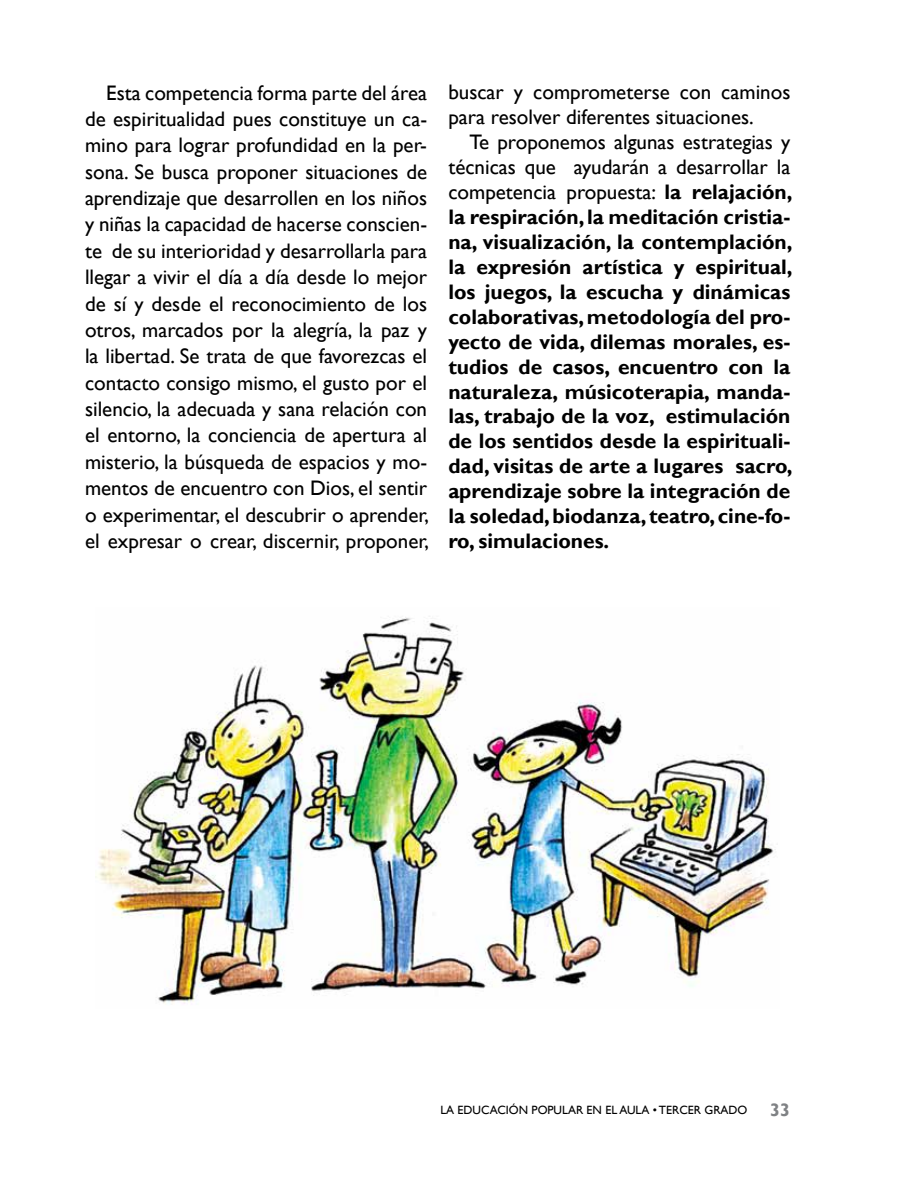
<style>
.page{position:relative;width:918px;height:1188px;background:#fff}
.page>*{position:absolute;margin:0;border:0;box-sizing:border-box;transform-origin:0 0}
.t1{font:21px/26.4px "Gill Sans";color:#000;text-align:justify}
.t2{font:700 21px/24.9px "Gill Sans";color:#000;text-align:justify}
.t3{font:700 18px "Gill Sans";color:#808285}
.t4{font:12px "Gill Sans";color:#000}
.s1{font-weight:400}
</style>
<div class="page">
<img style="left:96px;top:616px;width:682px;height:388px">
<p class="t1" style="left:85px;top:80px;width:346px;text-indent:21px">Esta competencia forma parte del área de espiritualidad pues constituye un ca&shy;mino para lograr profundidad en la per&shy;sona. Se busca proponer situaciones de aprendizaje que desarrollen en los niños y niñas la capacidad de hacerse conscien&shy;te de su interioridad y desarrollarla para llegar a vivir el día a día desde lo mejor de sí y desde el reconocimiento de los otros, marcados por la alegría, la paz y la libertad. Se trata de que favorezcas el contacto consigo mismo, el gusto por el silencio, la adecuada y sana relación con el entorno, la conciencia de apertura al misterio, la búsqueda de espacios y mo&shy;mentos de encuentro con Dios, el sentir o experimentar, el descubrir o aprender, el expresar o crear, discernir, proponer,</p>
<p class="t1" style="left:448px;top:80px;width:344px;line-height:24.9px">buscar y comprometerse con caminos para resolver diferentes situaciones.</p>
<p class="t2" style="left:448px;top:130px;width:346px;text-indent:21px"><span class="s1">Te proponemos algunas estrategias y técnicas que ayudarán a desarrollar la competencia propuesta:</span> la relajación, la respiración, la meditación cristia&shy;na, visualización, la contemplación, la expresión artística y espiritual, los juegos, la escucha y dinámicas colaborativas, metodología del pro&shy;yecto de vida, dilemas morales, es&shy;tudios de casos, encuentro con la naturaleza, músicoterapia, manda&shy;las, trabajo de la voz, estimulación de los sentidos desde la espirituali&shy;dad, visitas de arte a lugares sacro, aprendizaje sobre la integración de la soledad, biodanza, teatro, cine-fo&shy;ro, simulaciones.</p>
<p class="t4" style="left:440px;top:1103px;width:283px">La Educación Popular en el Aula • TERCER GRADO</p>
<p class="t3" style="left:770px;top:1099px;width:21px">33</p>
</div>
